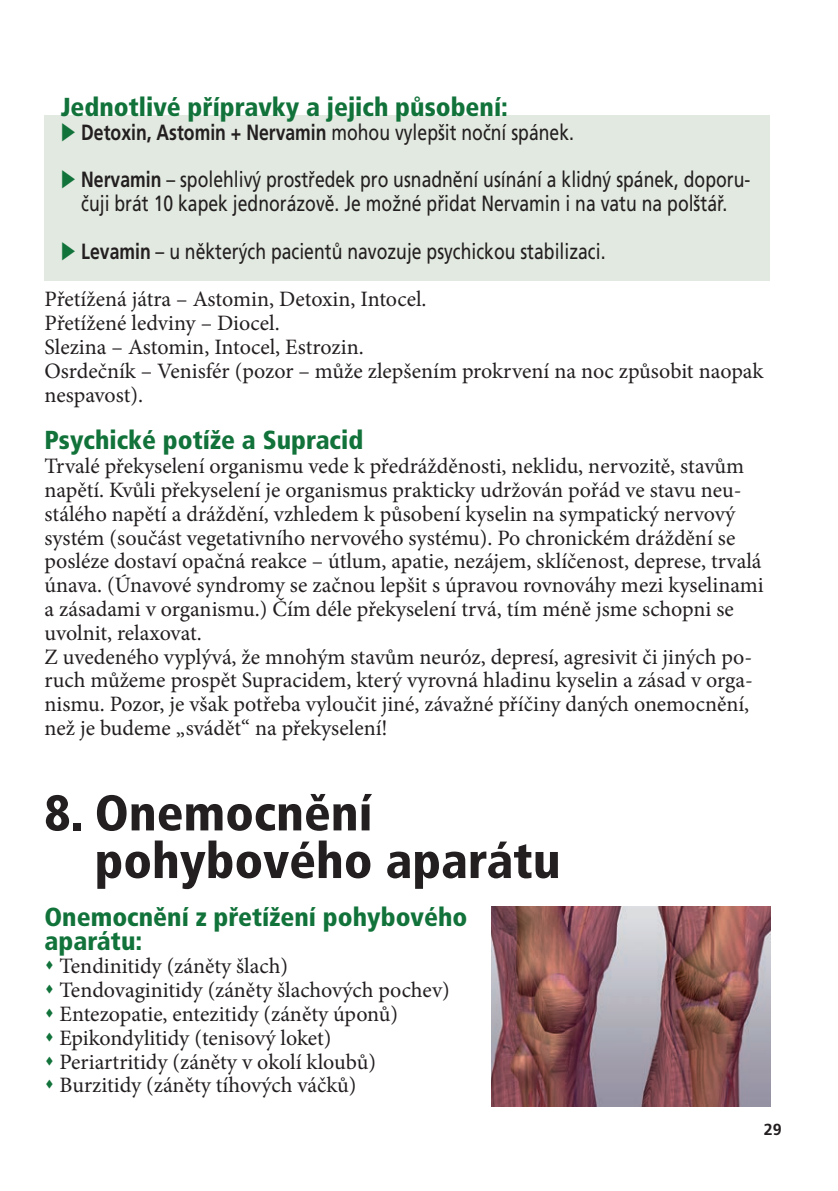
<style>
.page{position:relative;width:838px;height:1191px;background:#fff}
.page>*{position:absolute;margin:0;border:0;box-sizing:border-box;transform-origin:0 0}
.t1{font:900 condensed 50px/47.6px "Frutiger OT";color:#231f20}
.t2{font:900 condensed 26px/23.8px "Frutiger OT";color:#11723a}
.t3{font:22px/23.8px "Minion Pro";color:#231f20}
.t4{font:22px/47.6px "Frutiger OT";color:#231f20;scale:.8 1}
.t5{font:700 16px "Frutiger OT";color:#231f20}
.s1{font-weight:700}
</style>
<div class="page">
<div style="left:44px;top:115px;width:726px;height:166px;background:#e2e9e0"></div>
<img style="left:491px;top:906px;width:279px;height:200px">
<p class="t2" style="left:61px;top:97px;width:449px">Jednotlivé přípravky a jejich působení:</p>
<p class="t4" style="left:81px;top:110px;width:838px"><span class="s1">Detoxin, Astomin + Nervamin</span> mohou vylepšit noční spánek.<br><span class="s1">Nervamin</span> – spolehlivý prostředek pro usnadnění usínání a klidný spánek, doporu-</p>
<p class="t4" style="left:81px;top:181px;width:809px">čuji brát 10 kapek jednorázově. Je možné přidat Nervamin i na vatu na polštář.<br><span class="s1">Levamin</span> – u některých pacientů navozuje psychickou stabilizaci.</p>
<p class="t3" style="left:44px;top:289px;width:720px">Přetížená játra – Astomin, Detoxin, Intocel.<br>Přetížené ledviny – Diocel.<br>Slezina – Astomin, Intocel, Estrozin.<br>Osrdečník – Venisfér (pozor – může zlepšením prokrvení na noc způsobit naopak nespavost).</p>
<p class="t2" style="left:44px;top:430px;width:320px">Psychické potíže a Supracid</p>
<p class="t3" style="left:44px;top:456px;width:721px">Trvalé překyselení organismu vede k předrážděnosti, neklidu, nervozitě, stavům napětí. Kvůli překyselení je organismus prakticky udržován pořád ve stavu neu&shy;stálého napětí a dráždění, vzhledem k působení kyselin na sympatický nervový systém (součást vegetativního nervového systému). Po chronickém dráždění se posléze dostaví opačná reakce – útlum, apatie, nezájem, sklíčenost, deprese, trvalá únava. (Únavové syndromy se začnou lepšit s úpravou rovnováhy mezi kyselinami a zásadami v organismu.) Čím déle překyselení trvá, tím méně jsme schopni se uvolnit, relaxovat.<br>Z uvedeného vyplývá, že mnohým stavům neuróz, depresí, agresivit či jiných po&shy;ruch můžeme prospět Supracidem, který vyrovná hladinu kyselin a zásad v orga&shy;nismu. Pozor, je však potřeba vyloučit jiné, závažné příčiny daných onemocnění, než je budeme „svádět“ na překyselení!</p>
<h1 class="t1" style="left:95px;top:793px;width:467px;text-indent:-50px">8. Onemocnění pohybového aparátu</h1>
<p class="t2" style="left:44px;top:907px;width:424px">Onemocnění z přetížení pohybového aparátu:</p>
<p class="t3" style="left:60px;top:956px;width:392px">Tendinitidy (záněty šlach)<br>Tendovaginitidy (záněty šlachových pochev)<br>Entezopatie, entezitidy (záněty úponů)<br>Epikondylitidy (tenisový loket)<br>Periartritidy (záněty v okolí kloubů)<br>Burzitidy (záněty tíhových váčků)</p>
<p class="t5" style="left:764px;top:1123px;width:19px">29</p>
</div>
